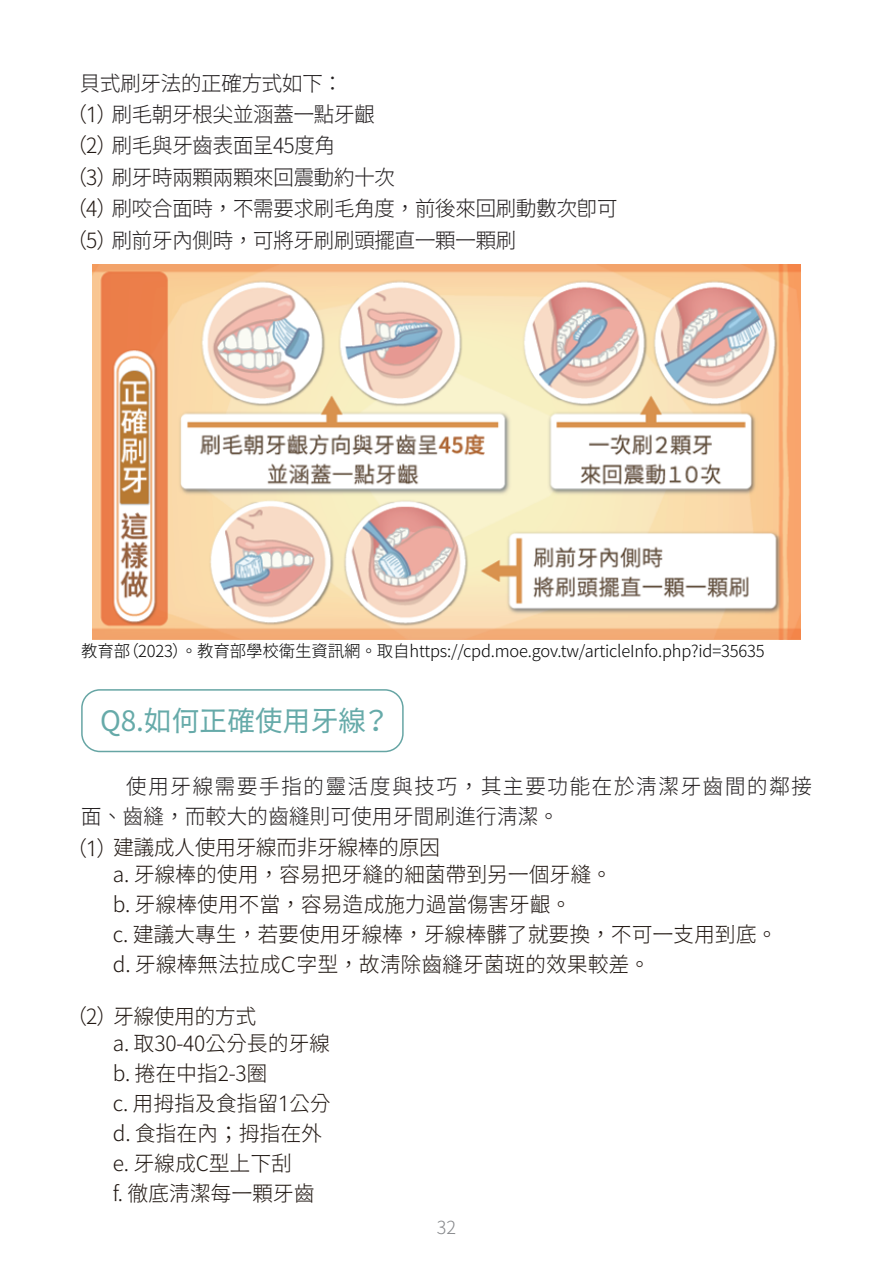
<style>
.page{position:relative;width:893px;height:1263px;background:#fff}
.page>*{position:absolute;margin:0;border:0;box-sizing:border-box;transform-origin:0 0}
.t1{font:28.05px "Gen Seki Gothic TW R";letter-spacing:-.01em;color:#66aaa9}
.t2{font:21px/30px "Gen Seki Gothic TW L";letter-spacing:-.01em;color:#211813}
.t3{font:21px/31.5px "Gen Seki Gothic TW L";letter-spacing:-.035em;color:#231f20}
.t4{font:21px/30px "Gen Seki Gothic TW L";letter-spacing:.055em;color:#231f20}
.t5{font:21px "Gen Seki Gothic TW L";letter-spacing:-.03em;color:#211813}
.t6{font:18px "Gen Seki Gothic TW L";color:#86888b}
.t7{font:16.5px "Gen Seki Gothic TW L";letter-spacing:-.01em;color:#030303}
.s1{color:#211813}
</style>
<div class="page">
<img style="left:93px;top:265px;width:707px;height:374px">
<div style="left:81px;top:689px;width:323px;height:63px;border:2px solid #66a5a4;border-radius:18px"></div>
<p class="t3" style="left:80px;top:68px;width:265px">貝式刷牙法的正確方式如下：</p>
<p class="t3" style="left:66px;top:99px;width:553px"><span class="s1">（1）</span>刷毛朝牙根尖並涵蓋一點牙齦<br><span class="s1">（2）</span>刷毛與牙齒表面呈45度角<br><span class="s1">（3）</span>刷牙時兩顆兩顆來回震動約十次<br><span class="s1">（4）</span>刷咬合面時，不需要求刷毛角度，前後來回刷動數次即可<span class="s1">（5）</span>刷前牙內側時，可將牙刷刷頭擺直一顆一顆刷</p>
<p class="t7" style="left:81px;top:641px;width:685px">教育部（2023）。教育部學校衛生資訊網。取自https://cpd.moe.gov.tw/articleInfo.php?id=35635</p>
<h1 class="t1" style="left:100px;top:705px;width:292px">Q8.如何正確使用牙線？</h1>
<p class="t4" style="left:81px;top:771px;width:733px;text-indent:45px">使用牙線需要手指的靈活度與技巧，其主要功能在於淸潔牙齒間的鄰接面、齒縫，而較大的齒縫則可使用牙間刷進行淸潔。</p>
<p class="t2" style="left:113px;top:860px;width:666px">a. 牙線棒的使用，容易把牙縫的細菌帶到另一個牙縫。<br>b. 牙線棒使用不當，容易造成施力過當傷害牙齦。<br>c. 建議大專生，若要使用牙線棒，牙線棒髒了就要換，不可一支用到底。d. 牙線棒無法拉成Ｃ字型，故淸除齒縫牙菌斑的效果較差。</p>
<p class="t5" style="left:66px;top:836px;width:375px">（1）建議成人使用牙線而非牙線棒的原因</p>
<p class="t5" style="left:66px;top:1004px;width:192px">（2）牙線使用的方式</p>
<p class="t2" style="left:113px;top:1028px;width:220px">a. 取30-40公分長的牙線b. 捲在中指2-3圈<br>c. 用拇指及食指留1公分d. 食指在內；拇指在外e. 牙線成C型上下刮<br>f. 徹底淸潔每一顆牙齒</p>
<p class="t6" style="left:437px;top:1217px;width:21px">32</p>
</div>
